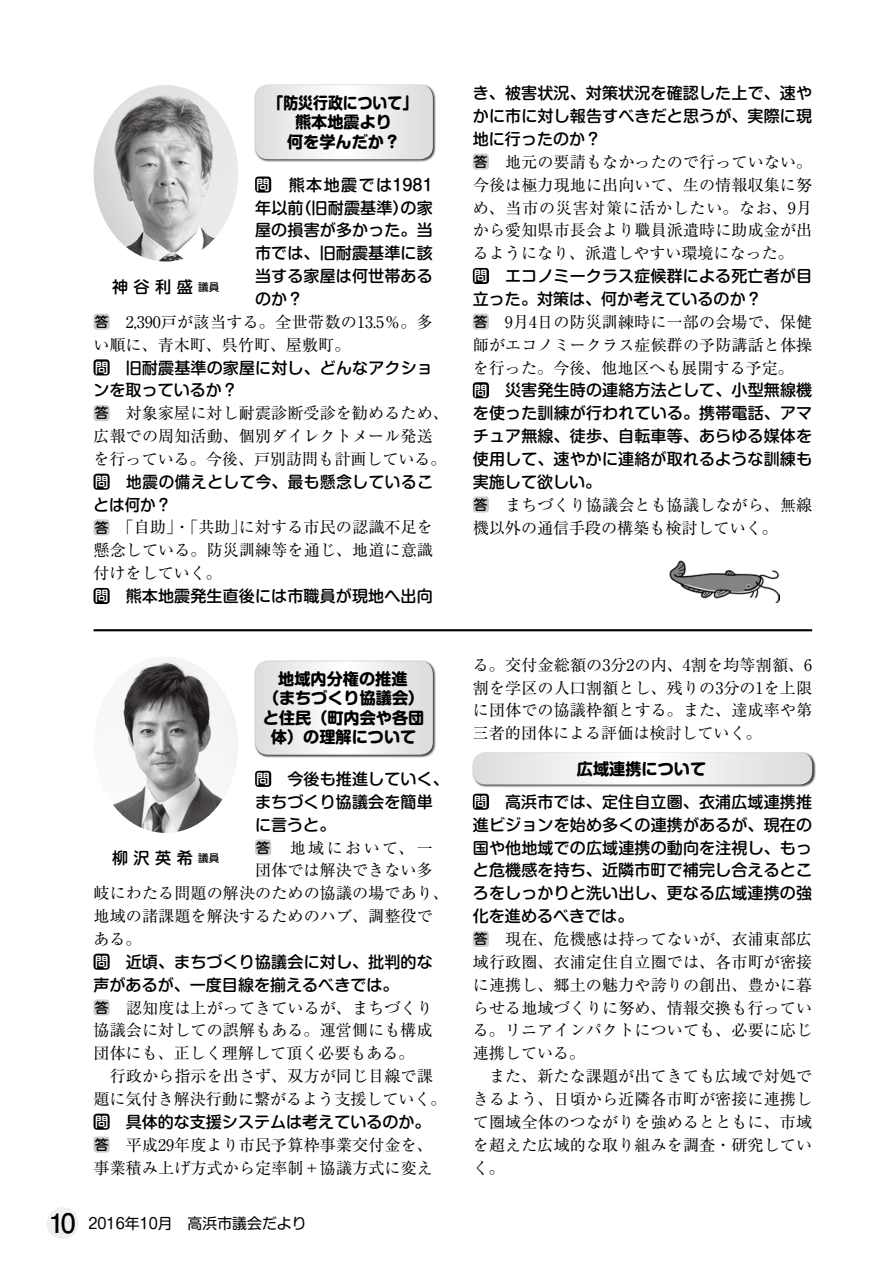
<style>
.page{position:relative;width:893px;height:1263px;background:#fff}
.page>*{position:absolute;margin:0;border:0;box-sizing:border-box;transform-origin:0 0}
.t1{font:700 16.2px/19.4px "Shin M Go Pr 6 N";color:#000;text-align:center}
.t2{font:700 16.2px/19.4px "Shin M Go Pr 6 N";color:#000;text-align:center;scale:.92 1}
.t3{font:500 16.2px "Shin M Go Pr 6 N";letter-spacing:.335em;color:#000}
.t4{font:16.05px/22.8px "Ryumin Pr 6 N";letter-spacing:.005em;color:#000}
.t5{font:500 16.05px/22.8px "Shin M Go Pr 6 N";letter-spacing:.005em;color:#000;text-align:justify}
.t6{font:500 16.05px/22.8px "Shin M Go Pr 6 N";letter-spacing:.04em;color:#000}
.t7{font:14.85px "Shin M Go Pr 6 N";color:#000}
.s1{font-size:13.8px;color:#fff}
.s2{font-family:"Shin M Go Pr 6 N";font-weight:500;font-size:13.8px}
.s3{font-size:10.65px}
.s4{font-family:"Futo Go B101 Pr 6 N";font-weight:700;font-size:26.85px}
</style>
<div class="page">
<div style="left:47px;top:1207px;width:32px;height:32px;background:#efefef;border-radius:50%"></div>
<hr style="left:94px;top:629px;width:718px;height:2px;background:#000">
<div style="left:255px;top:176px;width:16px;height:17px;background:#000;border-radius:3px"></div>
<div style="left:94px;top:314px;width:16px;height:16px;background:#c9caca;border-radius:3px"></div>
<div style="left:94px;top:359px;width:16px;height:16px;background:#000;border-radius:3px"></div>
<div style="left:94px;top:405px;width:16px;height:16px;background:#c9caca;border-radius:3px"></div>
<div style="left:94px;top:474px;width:16px;height:16px;background:#000;border-radius:3px"></div>
<div style="left:94px;top:519px;width:16px;height:16px;background:#c9caca;border-radius:3px"></div>
<div style="left:94px;top:588px;width:16px;height:16px;background:#000;border-radius:3px"></div>
<div style="left:473px;top:154px;width:16px;height:16px;background:#c9caca;border-radius:3px"></div>
<div style="left:473px;top:268px;width:16px;height:16px;background:#000;border-radius:3px"></div>
<div style="left:473px;top:314px;width:16px;height:16px;background:#c9caca;border-radius:3px"></div>
<div style="left:473px;top:382px;width:16px;height:16px;background:#000;border-radius:3px"></div>
<div style="left:473px;top:496px;width:16px;height:17px;background:#c9caca;border-radius:3px"></div>
<img style="left:94px;top:85px;width:144px;height:176px">
<div style="left:255px;top:771px;width:16px;height:16px;background:#000;border-radius:3px"></div>
<div style="left:255px;top:839px;width:16px;height:16px;background:#c9caca;border-radius:3px"></div>
<div style="left:94px;top:954px;width:16px;height:16px;background:#000;border-radius:3px"></div>
<div style="left:94px;top:999px;width:16px;height:16px;background:#c9caca;border-radius:3px"></div>
<div style="left:94px;top:1114px;width:16px;height:16px;background:#000;border-radius:3px"></div>
<div style="left:94px;top:1136px;width:16px;height:16px;background:#c9caca;border-radius:3px"></div>
<div style="left:473px;top:794px;width:16px;height:16px;background:#000;border-radius:3px"></div>
<div style="left:473px;top:931px;width:16px;height:16px;background:#c9caca;border-radius:3px"></div>
<img style="left:112px;top:657px;width:126px;height:176px">
<div style="left:472px;top:752px;width:344px;height:36px;background:#000;opacity:.75"></div>
<svg style="left:473px;top:752px;width:339px;height:32px"></svg>
<div style="left:255px;top:85px;width:181px;height:78px;background:#000;opacity:.75"></div>
<svg style="left:255px;top:85px;width:178px;height:74px"></svg>
<div style="left:255px;top:661px;width:181px;height:97px;background:#000;opacity:.75"></div>
<svg style="left:255px;top:661px;width:178px;height:94px"></svg>
<img style="left:669px;top:560px;width:110px;height:43px">
<p class="t2" style="left:269px;top:92px;width:163px">「防災行政について」熊本地震より<br>何を学んだか？</p>
<p class="t5" style="left:255px;top:172px;width:179px"><span class="s1">問</span> 熊本地震では1981年以前（旧耐震基準）の家屋の損害が多かった。当市では、旧耐震基準に該当する家屋は何世帯あるのか？</p>
<p class="t4" style="left:94px;top:309px;width:341px"><span class="s2">答</span>　2,390戸が該当する。全世帯数の13.5％。多い順に、青木町、呉竹町、屋敷町。</p>
<p class="t5" style="left:94px;top:355px;width:341px"><span class="s1">問</span> 旧耐震基準の家屋に対し、どんなアクションを取っているか？</p>
<p class="t4" style="left:94px;top:401px;width:357px"><span class="s2">答</span>　対象家屋に対し耐震診断受診を勧めるため、広報での周知活動、個別ダイレクトメール発送を行っている。今後、戸別訪問も計画している。</p>
<p class="t6" style="left:94px;top:470px;width:341px"><span class="s1">問</span> 地震の備えとして今、最も懸念していることは何か？</p>
<p class="t4" style="left:94px;top:515px;width:341px;text-align:justify"><span class="s2">答</span>　「自助」・｢共助｣に対する市民の認識不足を懸念している。防災訓練等を通じ、地道に意識付けをしていく。</p>
<p class="t5" style="left:95px;top:584px;width:340px"><span class="s1">問</span> 熊本地震発生直後には市職員が現地へ出向</p>
<p class="t3" style="left:112px;top:273px;width:109px">神谷利盛<span class="s3">議員</span></p>
<p class="t1" style="left:263px;top:668px;width:163px">地域内分権の推進<br>（まちづくり協議会）と住民（町内会や各団体）の理解について</p>
<p class="t5" style="left:255px;top:767px;width:195px;text-align:left"><span class="s1">問</span>　今後も推進していく、まちづくり協議会を簡単に言うと。</p>
<p class="t4" style="left:256px;top:835px;width:178px"><span class="s2">答</span> 地域において、一</p>
<p class="t4" style="left:255px;top:858px;width:179px">団体では解決できない多</p>
<p class="t4" style="left:94px;top:881px;width:357px">岐にわたる問題の解決のための協議の場であり、</p>
<p class="t4" style="left:94px;top:904px;width:341px">地域の諸課題を解決するためのハブ、調整役で</p>
<p class="t4" style="left:94px;top:927px;width:50px">ある。</p>
<p class="t5" style="left:94px;top:949px;width:341px"><span class="s1">問</span>　近頃、まちづくり協議会に対し、批判的な声があるが、一度目線を揃えるべきでは。</p>
<p class="t4" style="left:94px;top:995px;width:355px"><span class="s2">答</span> 認知度は上がってきているが、まちづくり協議会に対しての誤解もある。運営側にも構成団体にも、正しく理解して頂く必要もある。<br>　行政から指示を出さず、双方が同じ目線で課題に気付き解決行動に繋がるよう支援していく。</p>
<p class="t5" style="left:95px;top:1109px;width:337px"><span class="s1">問</span>　具体的な支援システムは考えているのか。</p>
<p class="t4" style="left:94px;top:1132px;width:341px"><span class="s2">答</span> 平成29年度より市民予算枠事業交付金を、事業積み上げ方式から定率制＋協議方式に変え</p>
<p class="t3" style="left:112px;top:845px;width:109px">柳沢英希<span class="s3">議員</span></p>
<p class="t7" style="left:49px;top:1211px;width:259px"><span class="s4">10</span> 2016年10月　高浜市議会だより</p>
<p class="t5" style="left:473px;top:81px;width:341px">き、被害状況、対策状況を確認した上で、速やかに市に対し報告すべきだと思うが、実際に現地に行ったのか？</p>
<p class="t4" style="left:473px;top:149px;width:341px;text-align:justify"><span class="s2">答</span>　地元の要請もなかったので行っていない。今後は極力現地に出向いて、生の情報収集に努め、当市の災害対策に活かしたい。なお、9月から愛知県市長会より職員派遣時に助成金が出るようになり、派遣しやすい環境になった。</p>
<p class="t5" style="left:473px;top:264px;width:341px"><span class="s1">問</span> エコノミークラス症候群による死亡者が目立った。対策は、何か考えているのか？</p>
<p class="t4" style="left:473px;top:309px;width:341px;text-align:justify"><span class="s2">答</span>　9月4日の防災訓練時に一部の会場で、保健師がエコノミークラス症候群の予防講話と体操を行った。今後、他地区へも展開する予定。</p>
<p class="t5" style="left:473px;top:378px;width:341px"><span class="s1">問</span> 災害発生時の連絡方法として、小型無線機を使った訓練が行われている。携帯電話、アマチュア無線、徒歩、自転車等、あらゆる媒体を使用して、速やかに連絡が取れるような訓練も実施して欲しい。</p>
<p class="t4" style="left:473px;top:492px;width:341px"><span class="s2">答</span>　まちづくり協議会とも協議しながら、無線機以外の通信手段の構築も検討していく。</p>
<p class="t4" style="left:473px;top:652px;width:341px;text-align:justify">る。交付金総額の3分2の内、4割を均等割額、6割を学区の人口割額とし、残りの3分の1を上限に団体での協議枠額とする。また、達成率や第三者的団体による評価は検討していく。</p>
<p class="t1" style="left:577px;top:758px;width:131px">広域連携について</p>
<p class="t5" style="left:473px;top:789px;width:341px"><span class="s1">問</span>　高浜市では、定住自立圏、衣浦広域連携推進ビジョンを始め多くの連携があるが、現在の国や他地域での広域連携の動向を注視し、もっと危機感を持ち、近隣市町で補完し合えるところをしっかりと洗い出し、更なる広域連携の強化を進めるべきでは。</p>
<p class="t4" style="left:473px;top:927px;width:341px"><span class="s2">答</span> 現在、危機感は持ってないが、衣浦東部広域行政圏、衣浦定住自立圏では、各市町が密接に連携し、郷土の魅力や誇りの創出、豊かに暮らせる地域づくりに努め、情報交換も行っている。リニアインパクトについても、必要に応じ連携している。<br>　また、新たな課題が出てきても広域で対処できるよう、日頃から近隣各市町が密接に連携して圏域全体のつながりを強めるとともに、市域を超えた広域的な取り組みを調査・研究していく。</p>
</div>
